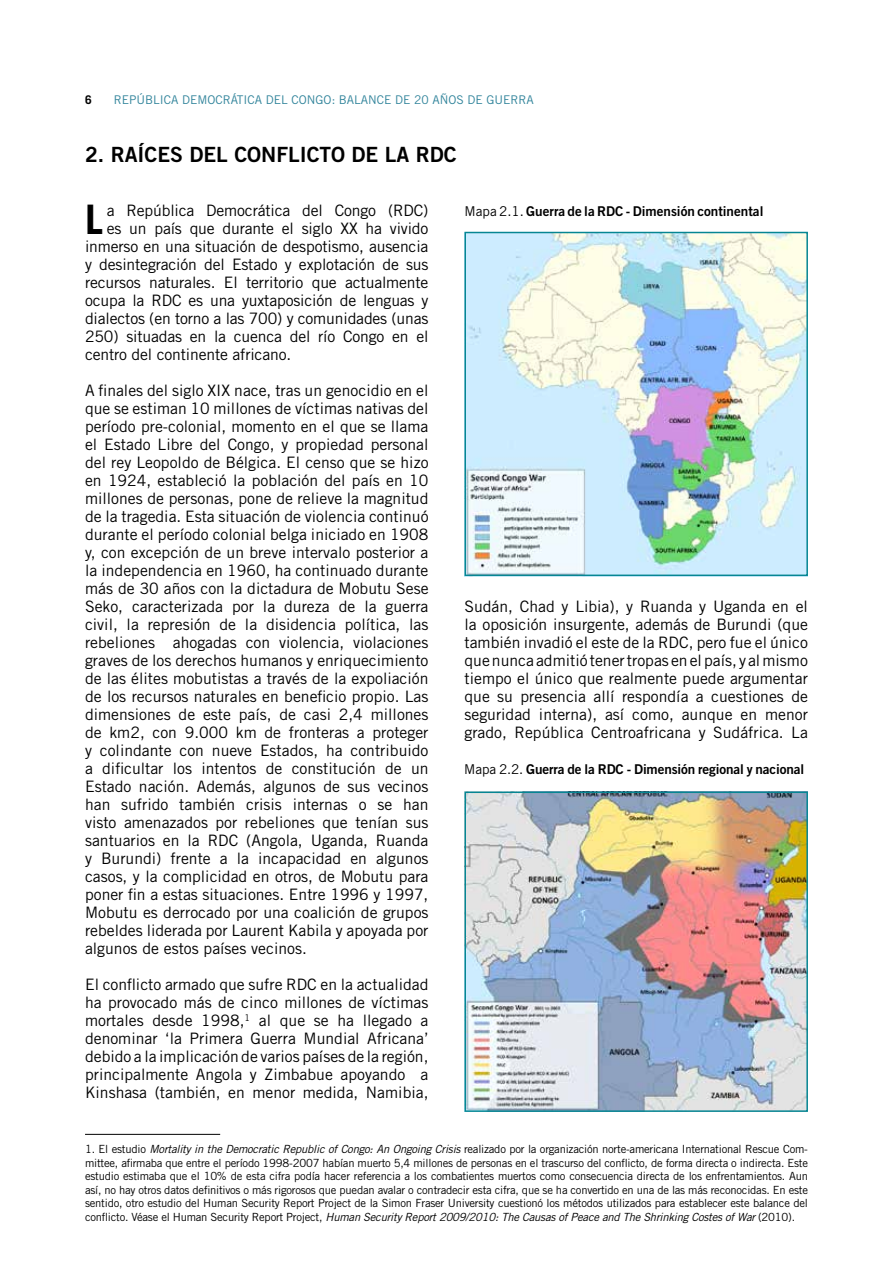
<style>
.page{position:relative;width:893px;height:1263px;background:#fff}
.page>*{position:absolute;margin:0;border:0;box-sizing:border-box;transform-origin:0 0}
.t1{font:700 40.65px "Trade Gothic LT Std";color:#000}
.t2{font:21px "Trade Gothic LT Std Bd 2";color:#000}
.t3{font:15.75px/18px "Trade Gothic LT Std";letter-spacing:-.01em;color:#000;text-align:justify}
.t4{font:13.5px "Trade Gothic LT Std Bd 2";letter-spacing:-.01em;color:#000}
.t5{font:12px "Trade Gothic LT Std";color:#31849b}
.t6{font:700 12px "Trade Gothic LT Std";color:#000}
.t7{font:11.25px/13.5px "Trade Gothic LT Std";letter-spacing:-.02em;color:#000;text-align:justify}
.s1{font-family:"Trade Gothic LT Std"}
.s2{font-style:italic}
</style>
<div class="page">
<img style="left:467px;top:235px;width:338px;height:338px">
<img style="left:467px;top:794px;width:338px;height:315px">
<div style="left:464px;top:232px;width:344px;height:344px;border:2px solid #068693"></div>
<div style="left:464px;top:791px;width:344px;height:321px;border:2px solid #068693"></div>
<hr style="left:85px;top:1134px;width:135px;height:1px;background:#000">
<p class="t6" style="left:85px;top:92px;width:8px">6</p>
<p class="t5" style="left:114px;top:92px;width:422px">REPÚBLICA DEMOCRÁTICA DEL CONGO: BALANCE DE 20 AÑOS DE GUERRA</p>
<h2 class="t2" style="left:85px;top:141px;width:373px">2. RAÍCES DEL CONFLICTO DE LA RDC</h2>
<h1 class="t1" style="left:85px;top:195px;width:20px">L</h1>
<p class="t3" style="left:107px;top:201px;width:323px">a República Democrática del Congo (RDC)</p>
<p class="t3" style="left:107px;top:219px;width:323px">es un país que durante el siglo XX ha vivido</p>
<p class="t3" style="left:85px;top:237px;width:345px">inmerso en una situación de despotismo, ausencia</p>
<p class="t3" style="left:85px;top:255px;width:345px">y desintegración del Estado y explotación de sus</p>
<p class="t3" style="left:85px;top:273px;width:345px">recursos naturales. El territorio que actualmente</p>
<p class="t3" style="left:85px;top:291px;width:345px">ocupa la RDC es una yuxtaposición de lenguas y</p>
<p class="t3" style="left:85px;top:309px;width:345px">dialectos (en torno a las 700) y comunidades (unas</p>
<p class="t3" style="left:85px;top:327px;width:345px">250) situadas en la cuenca del río Congo en el</p>
<p class="t3" style="left:85px;top:345px;width:208px">centro del continente africano.</p>
<p class="t3" style="left:85px;top:381px;width:345px">A finales del siglo XIX nace, tras un genocidio en el que se estiman 10 millones de víctimas nativas del período pre-colonial, momento en el que se llama el Estado Libre del Congo, y propiedad personal del rey Leopoldo de Bélgica. El censo que se hizo en 1924, estableció la población del país en 10 millones de personas, pone de relieve la magnitud de la tragedia. Esta situación de violencia continuó durante el período colonial belga iniciado en 1908 y, con excepción de un breve intervalo posterior a la independencia en 1960, ha continuado durante más de 30 años con la dictadura de Mobutu Sese Seko, caracterizada por la dureza de la guerra civil, la represión de la disidencia política, las rebeliones ahogadas con violencia, violaciones graves de los derechos humanos y enriquecimiento de las élites mobutistas a través de la expoliación de los recursos naturales en beneficio propio. Las dimensiones de este país, de casi 2,4 millones de km2, con 9.000 km de fronteras a proteger y colindante con nueve Estados, ha contribuido a dificultar los intentos de constitución de un Estado nación. Además, algunos de sus vecinos han sufrido también crisis internas o se han visto amenazados por rebeliones que tenían sus santuarios en la RDC (Angola, Uganda, Ruanda y Burundi) frente a la incapacidad en algunos casos, y la complicidad en otros, de Mobutu para poner fin a estas situaciones. Entre 1996 y 1997, Mobutu es derrocado por una coalición de grupos rebeldes liderada por Laurent Kabila y apoyada por algunos de estos países vecinos.</p>
<p class="t3" style="left:85px;top:975px;width:345px">El conflicto armado que sufre RDC en la actualidad ha provocado más de cinco millones de víctimas mortales desde 1998,<sup>1</sup> al que se ha llegado a denominar ‘la Primera Guerra Mundial Africana’ debido a la implicación de varios países de la región, principalmente Angola y Zimbabue apoyando a Kinshasa (también, en menor medida, Namibia,</p>
<p class="t4" style="left:464px;top:203px;width:300px"><span class="s1">Mapa 2.1.</span> Guerra de la RDC - Dimensión continental</p>
<p class="t3" style="left:464px;top:597px;width:345px">Sudán, Chad y Libia), y Ruanda y Uganda en el la oposición insurgente, además de Burundi (que también invadió el este de la RDC, pero fue el único que nunca admitió tener tropas en el país, y al mismo tiempo el único que realmente puede argumentar que su presencia allí respondía a cuestiones de seguridad interna), así como, aunque en menor grado, República Centroafricana y Sudáfrica. La</p>
<p class="t4" style="left:464px;top:761px;width:341px"><span class="s1">Mapa 2.2.</span> Guerra de la RDC - Dimensión regional y nacional</p>
<p class="t7" style="left:85px;top:1142px;width:724px">1. El estudio <span class="s2">Mortality in the Democratic Republic of Congo: An Ongoing Crisis</span> realizado por la organización norte-americana International Rescue Com&shy;mittee, afirmaba que entre el período 1998-2007 habían muerto 5,4 millones de personas en el trascurso del conflicto, de forma directa o indirecta. Este estudio estimaba que el 10% de esta cifra podía hacer referencia a los combatientes muertos como consecuencia directa de los enfrentamientos. Aun así, no hay otros datos definitivos o más rigorosos que puedan avalar o contradecir esta cifra, que se ha convertido en una de las más reconocidas. En este sentido, otro estudio del Human Security Report Project de la Simon Fraser University cuestionó los métodos utilizados para establecer este balance del conflicto. Véase el Human Security Report Project, <span class="s2">Human Security Report 2009/2010: The Causas of Peace and The Shrinking Costes of War</span> (2010).</p>
</div>
